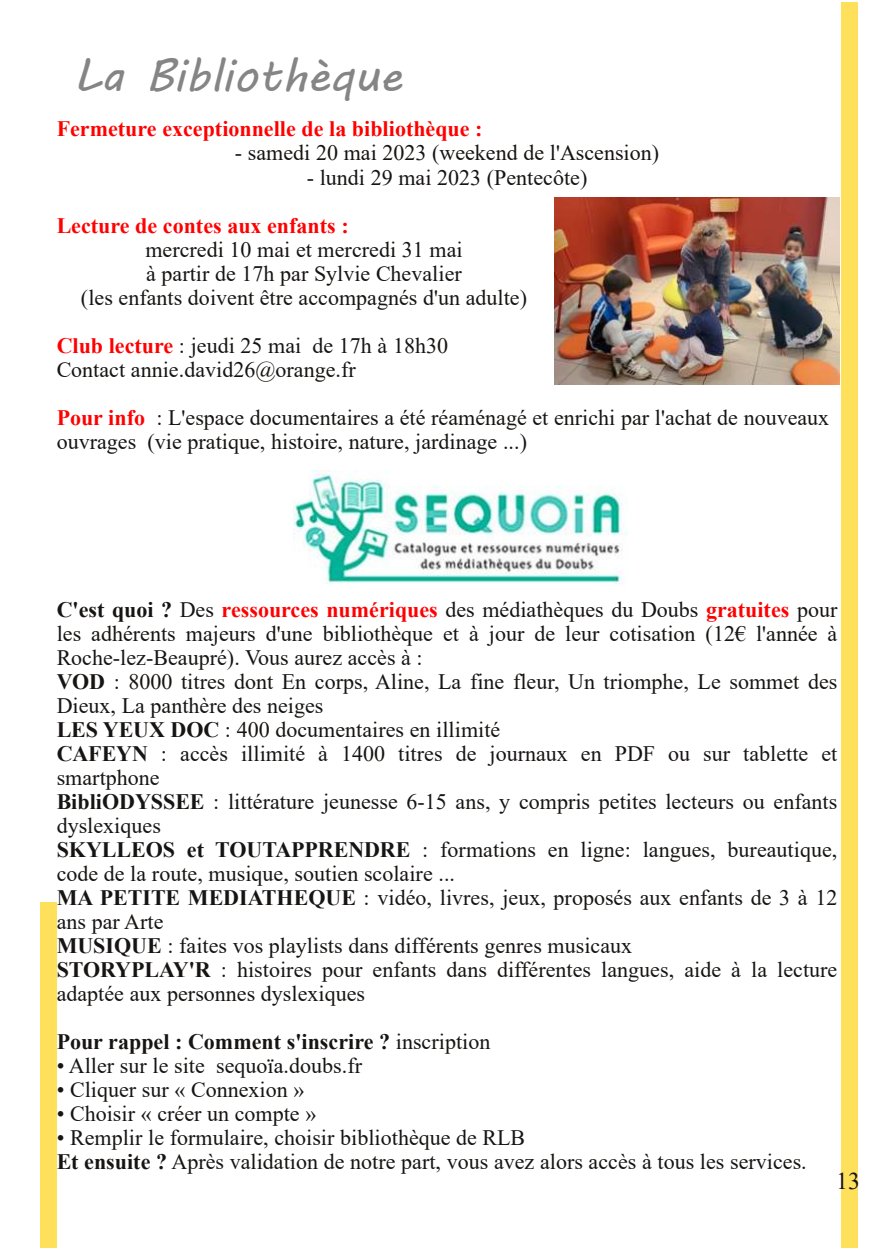
<style>
.page{position:relative;width:896px;height:1248px;background:#fff}
.page>*{position:absolute;margin:0;border:0;box-sizing:border-box;transform-origin:0 0}
.t1{font:46px "MV Boli";color:#858585}
.t2{font:24px "Times New Roman";color:#171513}
.t3{font:22px/24px "Times New Roman";color:#171513}
.t4{font:700 22px "Times New Roman";color:#f00}
.t5{font:700 22px "Times New Roman";color:#171513}
.s1{font-weight:700;color:#f00}
.s2{font-weight:700}
.s3{font-weight:400}
</style>
<div class="page">
<img style="left:555px;top:197px;width:284px;height:188px">
<div style="left:841px;top:2px;width:16px;height:1245px;background:#ffe05a"></div>
<div style="left:41px;top:902px;width:16px;height:345px;background:#ffe05a"></div>
<img style="left:293px;top:471px;width:334px;height:113px">
<h1 class="t1" style="left:74px;top:44px;width:330px">La Bibliothèque</h1>
<p class="t4" style="left:57px;top:113px;width:427px">Fermeture exceptionnelle de la bibliothèque :</p>
<p class="t3" style="left:235px;top:140px;width:426px">- samedi 20 mai 2023 (weekend de l'Ascension)</p>
<p class="t3" style="left:307px;top:164px;width:282px">- lundi 29 mai 2023 (Pentecôte)</p>
<p class="t4" style="left:57px;top:209px;width:293px">Lecture de contes aux enfants :</p>
<p class="t3" style="left:81px;top:236px;width:447px;text-align:center">mercredi 10 mai et mercredi 31 mai<br>à partir de 17h par Sylvie Chevalier<br>(les enfants doivent être accompagnés d'un adulte)</p>
<p class="t3" style="left:57px;top:332px;width:393px"><span class="s1">Club lecture</span> : jeudi 25 mai de 17h à 18h30<br>Contact annie.david26@orange.fr</p>
<p class="t3" style="left:57px;top:404px;width:774px"><span class="s1">Pour info</span> : L'espace documentaires a été réaménagé et enrichi par l'achat de nouveaux ouvrages (vie pratique, histoire, nature, jardinage ...)</p>
<p class="t3" style="left:57px;top:596px;width:782px"><span class="s2">C'est quoi ?</span> Des <span class="s1">ressources numériques</span> des médiathèques du Doubs <span class="s1">gratuites</span> pour les adhérents majeurs d'une bibliothèque et à jour de leur cotisation (12€ l'année à Roche-lez-Beaupré). Vous aurez accès à :<br><span class="s2">VOD</span> : 8000 titres dont En corps, Aline, La fine fleur, Un triomphe, Le sommet des Dieux, La panthère des neiges<br><span class="s2">LES YEUX DOC</span> : 400 documentaires en illimité<br><span class="s2">CAFEYN</span> : accès illimité à 1400 titres de journaux en PDF ou sur tablette et smartphone<br><span class="s2">BibliODYSSEE</span> : littérature jeunesse 6-15 ans, y compris petites lecteurs ou enfants dyslexiques<br><span class="s2">SKYLLEOS et TOUTAPPRENDRE</span> : formations en ligne: langues, bureautique, code de la route, musique, soutien scolaire ...<br><span class="s2">MA PETITE MEDIATHEQUE</span> : vidéo, livres, jeux, proposés aux enfants de 3 à 12 ans par Arte<br><span class="s2">MUSIQUE</span> : faites vos playlists dans différents genres musicaux<br><span class="s2">STORYPLAY'R</span> : histoires pour enfants dans différentes langues, aide à la lecture adaptée aux personnes dyslexiques</p>
<p class="t5" style="left:57px;top:1025px;width:435px">Pour rappel : Comment s'inscrire ? <span class="s3">inscription</span></p>
<p class="t3" style="left:57px;top:1052px;width:307px">• Aller sur le site sequoïa.doubs.fr</p>
<p class="t3" style="left:57px;top:1076px;width:249px">• Cliquer sur « Connexion »</p>
<p class="t3" style="left:57px;top:1100px;width:261px">• Choisir « créer un compte »</p>
<p class="t3" style="left:57px;top:1124px;width:751px">• Remplir le formulaire, choisir bibliothèque de RLB<br><span class="s2">Et ensuite ?</span> Après validation de notre part, vous avez alors accès à tous les services.</p>
<p class="t2" style="left:836px;top:1163px;width:25px">13</p>
</div>
